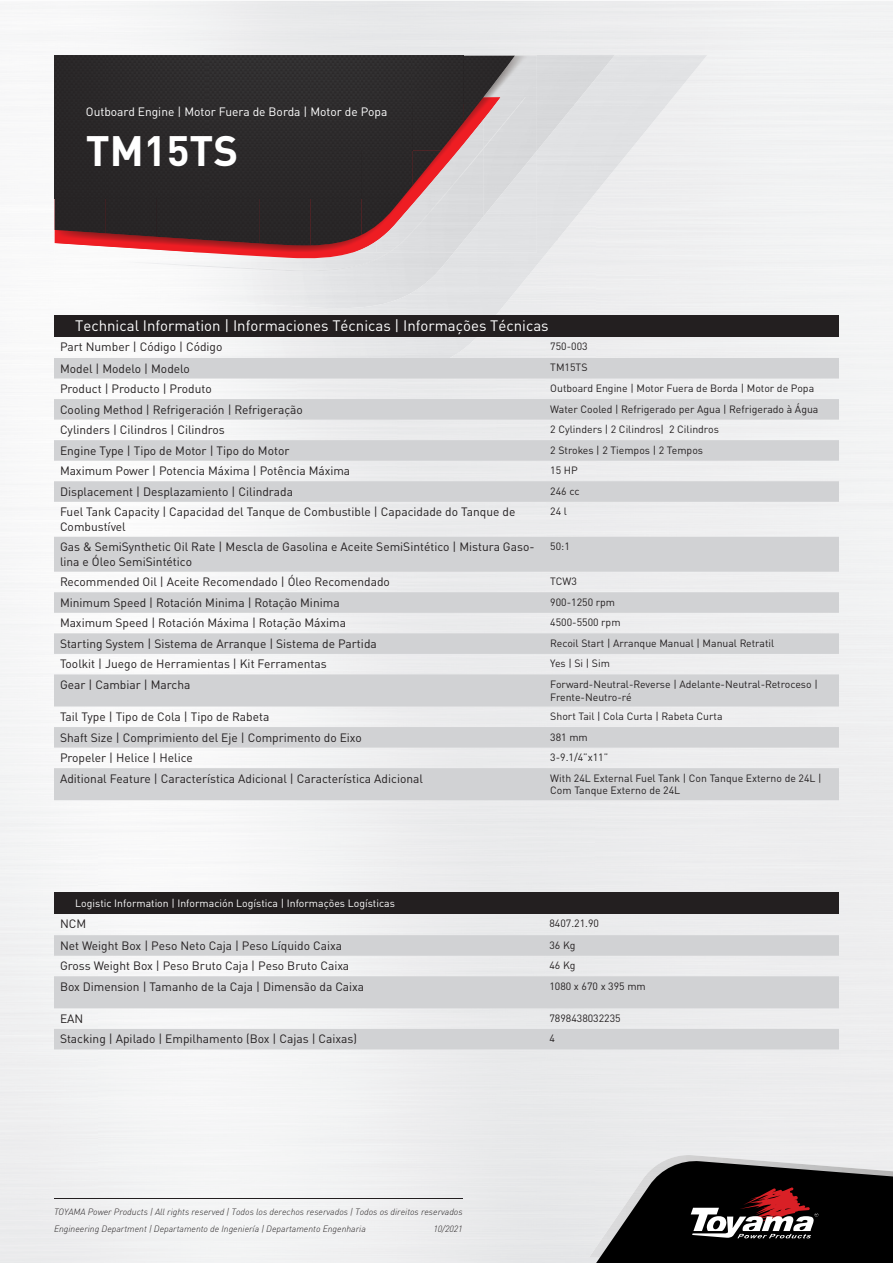
<style>
.page{position:relative;width:893px;height:1263px;background:#fff}
.page>*{position:absolute;margin:0;border:0;box-sizing:border-box;transform-origin:0 0}
.t1{font:700 42px "DIN Pro";color:#fff}
.t2{font:15px "DIN Pro";color:#fff}
.t3{font:12px/14.4px "DIN Pro";color:#231f20}
.t4{font:12px "DIN Pro";color:#fff}
.t5{font:10.5px/12.6px "DIN Pro";color:#231f20}
.t6{font:10.5px "DIN Pro";color:#fff}
.t7{font:italic 300 9px "DIN Pro";color:#231f20}
</style>
<div class="page">
<img style="left:0;top:1px;width:893px;height:104px">
<img style="left:0;top:105px;width:99px;height:1158px">
<div style="left:596px;top:105px;width:297px;height:1050px;background:#eeeff0"></div>
<div style="left:546px;top:215px;width:50px;height:1048px;background:#e9eaeb"></div>
<div style="left:496px;top:336px;width:50px;height:927px;background:#e8e9ea"></div>
<div style="left:447px;top:336px;width:49px;height:927px;background:#eaeaeb"></div>
<div style="left:99px;top:800px;width:198px;height:463px;background:#f5f5f6"></div>
<div style="left:397px;top:800px;width:50px;height:463px;background:#ededee"></div>
<div style="left:297px;top:800px;width:100px;height:463px;background:#f1f2f2"></div>
<img style="left:589px;top:1155px;width:304px;height:103px">
<img style="left:574px;top:55px;width:133px;height:53px">
<img style="left:537px;top:107px;width:121px;height:108px">
<svg style="left:657px;top:107px;width:8px;height:10px"></svg>
<img style="left:406px;top:214px;width:151px;height:101px">
<img style="left:557px;top:214px;width:21px;height:27px">
<img style="left:55px;top:294px;width:351px;height:64px">
<div style="left:406px;top:336px;width:85px;height:22px;background:#e3e4e6"></div>
<img style="left:55px;top:55px;width:560px;height:51px">
<img style="left:55px;top:271px;width:44px;height:23px">
<img style="left:537px;top:105px;width:37px;height:46px">
<img style="left:105px;top:260px;width:349px;height:48px">
<div style="left:484px;top:216px;width:53px;height:36px;background:#e1e2e4"></div>
<img style="left:484px;top:56px;width:53px;height:160px">
<div style="left:434px;top:159px;width:50px;height:93px;background:#dadbdd"></div>
<img style="left:483px;top:153px;width:17px;height:6px">
<img style="left:434px;top:207px;width:17px;height:9px">
<img style="left:352px;top:243px;width:37px;height:9px">
<img style="left:56px;top:243px;width:296px;height:9px">
<img style="left:55px;top:252px;width:335px;height:19px">
<img style="left:483px;top:97px;width:42px;height:56px">
<div style="left:389px;top:207px;width:45px;height:45px;background:#dcdddf"></div>
<svg style="left:596px;top:1159px;width:297px;height:104px"></svg>
<img style="left:402px;top:103px;width:81px;height:104px">
<div style="left:55px;top:56px;width:460px;height:47px;background:#2e2b2c"></div>
<div style="left:55px;top:103px;width:409px;height:48px;background:#2c292a"></div>
<img style="left:464px;top:103px;width:15px;height:19px">
<div style="left:55px;top:151px;width:358px;height:47px;background:#2a2728"></div>
<img style="left:413px;top:151px;width:28px;height:35px">
<div style="left:55px;top:198px;width:51px;height:35px;background:#272425"></div>
<div style="left:106px;top:198px;width:51px;height:39px;background:#282526"></div>
<div style="left:157px;top:198px;width:51px;height:42px;background:#282526"></div>
<div style="left:208px;top:198px;width:51px;height:45px;background:#282627"></div>
<div style="left:259px;top:198px;width:103px;height:47px;background:#292627"></div>
<img style="left:361px;top:198px;width:41px;height:37px">
<hr style="left:54px;top:1198px;width:409px;height:1px;background:#231f20">
<div style="left:54px;top:892px;width:785px;height:21px;background:#231f20"></div>
<div style="left:54px;top:315px;width:785px;height:21px;background:#231f20"></div>
<svg style="left:54px;top:358px;width:785px;height:442px;fill:#d1d2d4"></svg>
<svg style="left:54px;top:935px;width:785px;height:114px;fill:#d1d2d4"></svg>
<p class="t4" style="left:86px;top:102px;width:303px">Outboard Engine | Motor Fuera de Borda | Motor de Popa</p>
<h1 class="t1" style="left:86px;top:116px;width:154px">TM15TS</h1>
<p class="t2" style="left:75px;top:314px;width:475px">Technical Information | Informaciones Técnicas | Informações Técnicas</p>
<p class="t3" style="left:60px;top:338px;width:164px">Part Number | Código | Código</p>
<p class="t5" style="left:550px;top:339px;width:39px">750-003</p>
<p class="t3" style="left:60px;top:360px;width:131px">Model | Modelo | Modelo</p>
<p class="t5" style="left:550px;top:360px;width:39px">TM15TS</p>
<p class="t3" style="left:60px;top:380px;width:153px">Product | Producto | Produto</p>
<p class="t5" style="left:550px;top:381px;width:265px">Outboard Engine | Motor Fuera de Borda | Motor de Popa</p>
<p class="t3" style="left:60px;top:401px;width:244px">Cooling Method | Refrigeración | Refrigeração</p>
<p class="t5" style="left:550px;top:401px;width:270px">Water Cooled | Refrigerado per Agua | Refrigerado à Água</p>
<p class="t3" style="left:60px;top:421px;width:166px">Cylinders | Cilindros | Cilindros</p>
<p class="t5" style="left:550px;top:422px;width:170px">2 Cylinders | 2 Cilindros| 2 Cilindros</p>
<p class="t3" style="left:60px;top:442px;width:231px">Engine Type | Tipo de Motor | Tipo do Motor</p>
<p class="t5" style="left:550px;top:442px;width:154px">2 Strokes | 2 Tiempos | 2 Tempos</p>
<p class="t3" style="left:60px;top:462px;width:292px">Maximum Power | Potencia Máxima | Potência Máxima</p>
<p class="t5" style="left:550px;top:463px;width:29px">15 HP</p>
<p class="t3" style="left:60px;top:483px;width:235px">Displacement | Desplazamiento | Cilindrada</p>
<p class="t5" style="left:550px;top:484px;width:31px">246 cc</p>
<p class="t3" style="left:60px;top:504px;width:457px">Fuel Tank Capacity | Capacidad del Tanque de Combustible | Capacidade do Tanque de<br>Combustível</p>
<p class="t5" style="left:550px;top:504px;width:18px">24 l</p>
<p class="t3" style="left:60px;top:539px;width:476px">Gas &amp; SemiSynthetic Oil Rate | Mescla de Gasolina e Aceite SemiSintético | Mistura Gaso&shy;lina e Óleo SemiSintético</p>
<p class="t5" style="left:550px;top:539px;width:21px">50:1</p>
<p class="t3" style="left:60px;top:573px;width:331px">Recommended Oil | Aceite Recomendado | Óleo Recomendado</p>
<p class="t5" style="left:550px;top:574px;width:28px">TCW3</p>
<p class="t3" style="left:60px;top:594px;width:281px">Minimum Speed | Rotación Minima | Rotação Minima</p>
<p class="t5" style="left:550px;top:595px;width:66px">900-1250 rpm</p>
<p class="t3" style="left:60px;top:615px;width:288px">Maximum Speed | Rotación Máxima | Rotação Máxima</p>
<p class="t5" style="left:550px;top:615px;width:72px">4500-5500 rpm</p>
<p class="t3" style="left:60px;top:635px;width:318px">Starting System | Sistema de Arranque | Sistema de Partida</p>
<p class="t5" style="left:550px;top:636px;width:226px">Recoil Start | Arranque Manual | Manual Retratil</p>
<p class="t3" style="left:60px;top:656px;width:268px">Toolkit | Juego de Herramientas | Kit Ferramentas</p>
<p class="t5" style="left:550px;top:656px;width:61px">Yes | Si | Sim</p>
<p class="t3" style="left:60px;top:676px;width:132px">Gear | Cambiar | Marcha</p>
<p class="t5" style="left:550px;top:677px;width:269px">Forward-Neutral-Reverse | Adelante-Neutral-Retroceso |<br>Frente-Neutro-ré</p>
<p class="t3" style="left:60px;top:708px;width:211px">Tail Type | Tipo de Cola | Tipo de Rabeta</p>
<p class="t5" style="left:550px;top:709px;width:174px">Short Tail | Cola Curta | Rabeta Curta</p>
<p class="t3" style="left:60px;top:729px;width:303px">Shaft Size | Comprimiento del Eje | Comprimento do Eixo</p>
<p class="t5" style="left:550px;top:729px;width:39px">381 mm</p>
<p class="t3" style="left:60px;top:749px;width:134px">Propeler | Helice | Helice</p>
<p class="t5" style="left:550px;top:750px;width:60px">3-9.1/4”x11”</p>
<p class="t3" style="left:60px;top:770px;width:364px">Aditional Feature | Característica Adicional | Característica Adicional</p>
<p class="t5" style="left:550px;top:770px;width:273px">With 24L External Fuel Tank | Con Tanque Externo de 24L |<br>Com Tanque Externo de 24L</p>
<p class="t6" style="left:75px;top:895px;width:321px">Logistic Information | Información Logística | Informações Logísticas</p>
<p class="t3" style="left:60px;top:915px;width:28px">NCM</p>
<p class="t5" style="left:549px;top:916px;width:51px">8407.21.90</p>
<p class="t3" style="left:60px;top:937px;width:284px">Net Weight Box | Peso Neto Caja | Peso Líquido Caixa</p>
<p class="t5" style="left:549px;top:937px;width:27px">36 Kg</p>
<p class="t3" style="left:60px;top:957px;width:291px">Gross Weight Box | Peso Bruto Caja | Peso Bruto Caixa</p>
<p class="t5" style="left:549px;top:958px;width:27px">46 Kg</p>
<p class="t3" style="left:60px;top:978px;width:306px">Box Dimension | Tamanho de la Caja | Dimensão da Caixa</p>
<p class="t5" style="left:549px;top:979px;width:98px">1080 x 670 x 395 mm</p>
<p class="t3" style="left:60px;top:1010px;width:25px">EAN</p>
<p class="t5" style="left:549px;top:1011px;width:73px">7898438032235</p>
<p class="t3" style="left:60px;top:1031px;width:298px">Stacking | Apilado | Empilhamento (Box | Cajas | Caixas)</p>
<p class="t5" style="left:549px;top:1031px;width:7px">4</p>
<p class="t7" style="left:54px;top:1205px;width:410px">TOYAMA Power Products | All rights reserved | Todos los derechos reservados | Todos os direitos reservados</p>
<p class="t7" style="left:54px;top:1222px;width:313px">Engineering Department | Departamento de Ingeniería | Departamento Engenharia</p>
<p class="t7" style="left:433px;top:1222px;width:31px">10/2021</p>
</div>
